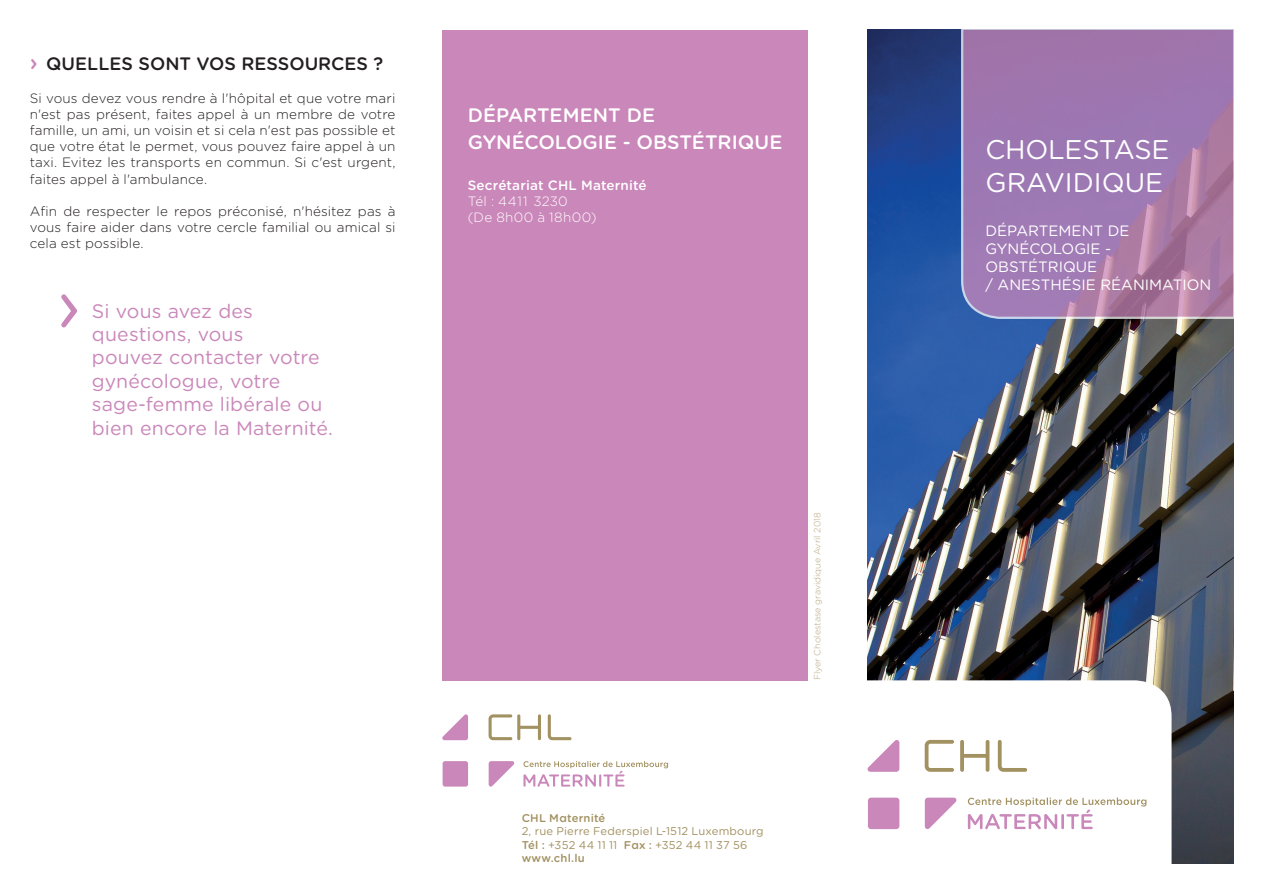
<style>
.page{position:relative;width:1263px;height:893px;background:#fff}
.page>*{position:absolute;margin:0;border:0;box-sizing:border-box;transform-origin:0 0}
.t1{font:27px/32.4px "Gotham Rounded";letter-spacing:-.01em;color:#fff}
.t2{font:19.5px/23.4px "Gotham Rounded";letter-spacing:.005em;color:#ca87ba}
.t3{font:500 19.5px/27px "Gotham Rounded";color:#fff}
.t4{font:500 18px "Gotham Rounded";color:#231f20}
.t5{font:15px/18px "Gotham Rounded";color:#fff}
.t6{font:300 13.5px/16.2px "Gotham Rounded";letter-spacing:.01em;color:#231f20;text-align:justify}
.t7{font:300 13.5px/16.2px "Gotham Rounded";letter-spacing:.025em;color:#fff}
.t8{font:500 13.5px "Gotham Rounded";letter-spacing:.01em;color:#fff}
.t9{font:11.25px/13.5px "Gotham Rounded";letter-spacing:.015em;color:#a29161}
.t10{font:500 11.25px "Gotham Rounded";letter-spacing:.015em;color:#a29161}
.t11{font:300 9px "Gotham Rounded";color:#b5a57e}
.s1{font-size:22.5px;color:#ca87ba}
.s2{font-weight:500}
</style>
<div class="page">
<img style="left:867px;top:30px;width:366px;height:833px">
<svg style="left:867px;top:680px;width:304px;height:183px"></svg>
<div style="left:868px;top:798px;width:31px;height:31px;background:#ca87ba;border-radius:3px"></div>
<svg style="left:867px;top:739px;width:32px;height:33px"></svg>
<svg style="left:925px;top:798px;width:32px;height:32px"></svg>
<svg style="left:968px;top:797px;width:178px;height:32px"></svg>
<svg style="left:925px;top:740px;width:102px;height:32px"></svg>
<div style="left:443px;top:761px;width:25px;height:26px;background:#ca87ba;border-radius:3px"></div>
<svg style="left:442px;top:714px;width:26px;height:26px"></svg>
<svg style="left:489px;top:761px;width:26px;height:26px"></svg>
<svg style="left:523px;top:761px;width:145px;height:26px"></svg>
<svg style="left:488px;top:714px;width:83px;height:26px"></svg>
<div style="left:442px;top:30px;width:366px;height:650px;background:#ca87ba"></div>
<svg style="left:960px;top:29px;width:274px;height:291px;background:#a179ad"></svg>
<svg style="left:61px;top:294px;width:16px;height:33px"></svg>
<h3 class="t4" style="left:30px;top:51px;width:355px"><span class="s1">›</span> QUELLES SONT VOS RESSOURCES ?</h3>
<p class="t6" style="left:30px;top:89px;width:367px">Si vous devez vous rendre à l'hôpital et que votre mari n'est pas présent, faites appel à un membre de votre famille, un ami, un voisin et si cela n'est pas possible et que votre état le permet, vous pouvez faire appel à un taxi. Evitez les transports en commun. Si c'est urgent, faites appel à l'ambulance.</p>
<p class="t6" style="left:30px;top:202px;width:367px">Afin de respecter le repos préconisé, n'hésitez pas à vous faire aider dans votre cercle familial ou amical si cela est possible.</p>
<h2 class="t2" style="left:92px;top:298px;width:242px">Si vous avez des questions, vous<br>pouvez contacter votre gynécologue, votre sage-femme libérale ou bien encore la Maternité.</h2>
<h2 class="t3" style="left:468px;top:101px;width:316px">DÉPARTEMENT DE<br>GYNÉCOLOGIE - OBSTÉTRIQUE</h2>
<p class="t8" style="left:468px;top:175px;width:180px">Secrétariat CHL Maternité</p>
<p class="t7" style="left:468px;top:192px;width:130px">Tél : 4411 3230<br>(De 8h00 à 18h00)</p>
<p class="t11" style="left:811px;top:680px;width:170px;rotate:-90deg">Flyer Cholestase gravidique Avril 2018</p>
<p class="t10" style="left:522px;top:810px;width:85px">CHL Maternité</p>
<p class="t9" style="left:522px;top:824px;width:244px">2, rue Pierre Federspiel L-1512 Luxembourg<br><span class="s2">Tél :</span> +352 44 11 11 <span class="s2">Fax :</span> +352 44 11 37 56 <span class="s2">www.chl.lu</span></p>
<h1 class="t1" style="left:985px;top:132px;width:186px">CHOLESTASE<br>GRAVIDIQUE</h1>
<p class="t5" style="left:985px;top:221px;width:227px">DÉPARTEMENT DE<br>GYNÉCOLOGIE -<br>OBSTÉTRIQUE<br>/ ANESTHÉSIE RÉANIMATION</p>
</div>
